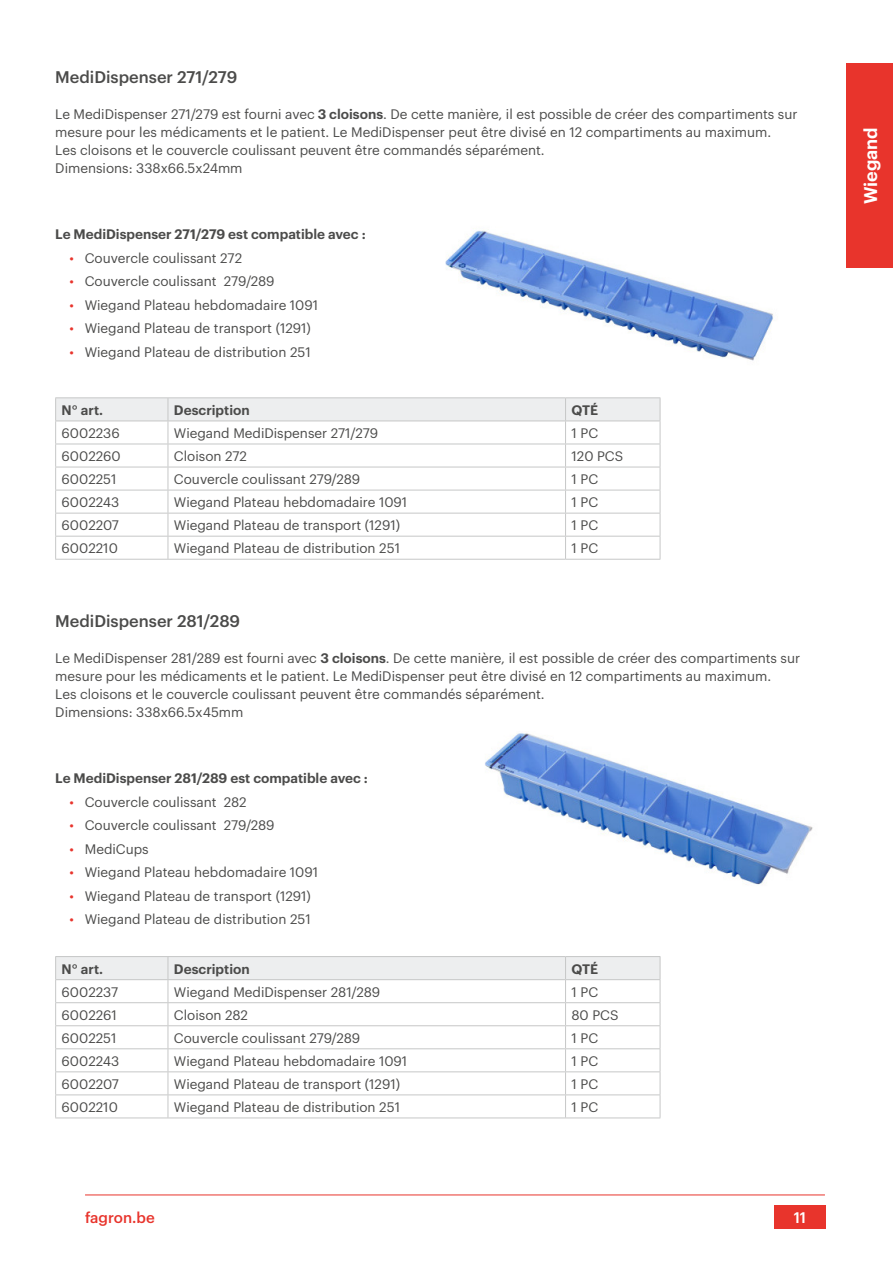
<style>
.page{position:relative;width:893px;height:1263px;background:#fff}
.page>*{position:absolute;margin:0;border:0;box-sizing:border-box;transform-origin:0 0}
.t1{font:600 18px "Graphik";color:#fff}
.t2{font:500 16.5px "Graphik";color:#4b4b4a}
.t3{font:500 15px "Graphik";color:#e8342c}
.t4{font:500 15px "Graphik";color:#fff}
.t5{font:13.5px/18px "Graphik";color:#4b4b4a}
.t6{font:600 13.5px "Graphik";color:#4b4b4a}
.s1{font-weight:600}
.s2{color:#e8342c}
</style>
<div class="page">
<hr style="left:85px;top:1194px;width:740px;height:1px;background:#e8342c">
<div style="left:774px;top:1205px;width:51px;height:24px;background:#e8342c"></div>
<div style="left:846px;top:64px;width:47px;height:204px;background:#e8342c"></div>
<hr style="left:55px;top:397px;width:113px;height:1px;background:#c6c7c7">
<hr style="left:168px;top:397px;width:398px;height:1px;background:#c6c7c7">
<hr style="left:566px;top:397px;width:94px;height:1px;background:#c6c7c7">
<svg style="left:55px;top:398px;width:606px;height:161px"></svg>
<hr style="left:55px;top:559px;width:113px;height:1px;background:#c6c7c7">
<hr style="left:168px;top:559px;width:398px;height:1px;background:#c6c7c7">
<hr style="left:566px;top:559px;width:94px;height:1px;background:#c6c7c7">
<svg style="left:55px;top:956px;width:606px;height:161px"></svg>
<hr style="left:55px;top:1117px;width:113px;height:1px;background:#c6c7c7">
<hr style="left:168px;top:1117px;width:398px;height:1px;background:#c6c7c7">
<hr style="left:566px;top:1117px;width:94px;height:1px;background:#c6c7c7">
<img style="left:445px;top:230px;width:329px;height:131px">
<img style="left:485px;top:733px;width:328px;height:152px">
<p class="t2" style="left:55px;top:65px;width:184px">MediDispenser 271/279</p>
<p class="t5" style="left:55px;top:104px;width:744px">Le MediDispenser 271/279 est fourni avec <span class="s1">3 cloisons</span>. De cette manière, il est possible de créer des compartiments sur mesure pour les médicaments et le patient. Le MediDispenser peut être divisé en 12 compartiments au maximum.<br>Les cloisons et le couvercle coulissant peuvent être commandés séparément.<br>Dimensions: 338x66.5x24mm</p>
<p class="t6" style="left:55px;top:224px;width:312px">Le MediDispenser 271/279 est compatible avec :</p>
<p class="t5" style="left:70px;top:248px;width:174px"><span class="s2">•</span> Couvercle coulissant 272</p>
<p class="t5" style="left:70px;top:271px;width:207px"><span class="s2">•</span> Couvercle coulissant 279/289</p>
<p class="t5" style="left:70px;top:295px;width:250px"><span class="s2">•</span> Wiegand Plateau hebdomadaire 1091</p>
<p class="t5" style="left:70px;top:318px;width:243px"><span class="s2">•</span> Wiegand Plateau de transport (1291)</p>
<p class="t5" style="left:70px;top:342px;width:243px"><span class="s2">•</span> Wiegand Plateau de distribution 251</p>
<p class="t6" style="left:62px;top:400px;width:43px">N° art.</p>
<p class="t6" style="left:174px;top:400px;width:77px">Description</p>
<p class="t6" style="left:572px;top:400px;width:28px">QTÉ</p>
<p class="t5" style="left:62px;top:423px;width:60px">6002236</p>
<p class="t5" style="left:174px;top:423px;width:206px">Wiegand MediDispenser 271/279</p>
<p class="t5" style="left:572px;top:423px;width:28px">1 PC</p>
<p class="t5" style="left:62px;top:446px;width:60px">6002260</p>
<p class="t5" style="left:174px;top:446px;width:75px">Cloison 272</p>
<p class="t5" style="left:572px;top:446px;width:53px">120 PCS</p>
<p class="t5" style="left:62px;top:469px;width:56px">6002251</p>
<p class="t5" style="left:174px;top:469px;width:188px">Couvercle coulissant 279/289</p>
<p class="t5" style="left:572px;top:469px;width:28px">1 PC</p>
<p class="t5" style="left:62px;top:492px;width:59px">6002243</p>
<p class="t5" style="left:174px;top:492px;width:235px">Wiegand Plateau hebdomadaire 1091</p>
<p class="t5" style="left:572px;top:492px;width:28px">1 PC</p>
<p class="t5" style="left:62px;top:515px;width:59px">6002207</p>
<p class="t5" style="left:174px;top:515px;width:228px">Wiegand Plateau de transport (1291)</p>
<p class="t5" style="left:572px;top:515px;width:28px">1 PC</p>
<p class="t5" style="left:62px;top:538px;width:58px">6002210</p>
<p class="t5" style="left:174px;top:538px;width:228px">Wiegand Plateau de distribution 251</p>
<p class="t5" style="left:572px;top:538px;width:28px">1 PC</p>
<p class="t2" style="left:55px;top:609px;width:186px">MediDispenser 281/289</p>
<p class="t5" style="left:55px;top:648px;width:746px">Le MediDispenser 281/289 est fourni avec <span class="s1">3 cloisons</span>. De cette manière, il est possible de créer des compartiments sur mesure pour les médicaments et le patient. Le MediDispenser peut être divisé en 12 compartiments au maximum.<br>Les cloisons et le couvercle coulissant peuvent être commandés séparément.<br>Dimensions: 338x66.5x45mm</p>
<p class="t6" style="left:55px;top:768px;width:314px">Le MediDispenser 281/289 est compatible avec :</p>
<p class="t5" style="left:70px;top:792px;width:179px"><span class="s2">•</span> Couvercle coulissant 282</p>
<p class="t5" style="left:70px;top:815px;width:207px"><span class="s2">•</span> Couvercle coulissant 279/289</p>
<p class="t5" style="left:70px;top:839px;width:81px"><span class="s2">•</span> MediCups</p>
<p class="t5" style="left:70px;top:862px;width:250px"><span class="s2">•</span> Wiegand Plateau hebdomadaire 1091</p>
<p class="t5" style="left:70px;top:886px;width:243px"><span class="s2">•</span> Wiegand Plateau de transport (1291)</p>
<p class="t5" style="left:70px;top:909px;width:243px"><span class="s2">•</span> Wiegand Plateau de distribution 251</p>
<p class="t6" style="left:62px;top:958px;width:43px">N° art.</p>
<p class="t6" style="left:174px;top:958px;width:77px">Description</p>
<p class="t6" style="left:572px;top:958px;width:28px">QTÉ</p>
<p class="t5" style="left:62px;top:982px;width:58px">6002237</p>
<p class="t5" style="left:174px;top:982px;width:208px">Wiegand MediDispenser 281/289</p>
<p class="t5" style="left:572px;top:982px;width:28px">1 PC</p>
<p class="t5" style="left:62px;top:1005px;width:57px">6002261</p>
<p class="t5" style="left:174px;top:1005px;width:76px">Cloison 282</p>
<p class="t5" style="left:572px;top:1005px;width:48px">80 PCS</p>
<p class="t5" style="left:62px;top:1028px;width:56px">6002251</p>
<p class="t5" style="left:174px;top:1028px;width:188px">Couvercle coulissant 279/289</p>
<p class="t5" style="left:572px;top:1028px;width:28px">1 PC</p>
<p class="t5" style="left:62px;top:1051px;width:59px">6002243</p>
<p class="t5" style="left:174px;top:1051px;width:235px">Wiegand Plateau hebdomadaire 1091</p>
<p class="t5" style="left:572px;top:1051px;width:28px">1 PC</p>
<p class="t5" style="left:62px;top:1074px;width:59px">6002207</p>
<p class="t5" style="left:174px;top:1074px;width:228px">Wiegand Plateau de transport (1291)</p>
<p class="t5" style="left:572px;top:1074px;width:28px">1 PC</p>
<p class="t5" style="left:62px;top:1097px;width:58px">6002210</p>
<p class="t5" style="left:174px;top:1097px;width:228px">Wiegand Plateau de distribution 251</p>
<p class="t5" style="left:572px;top:1097px;width:28px">1 PC</p>
<p class="t3" style="left:85px;top:1206px;width:71px">fagron.be</p>
<p class="t4" style="left:794px;top:1206px;width:14px">11</p>
<h1 class="t1" style="left:857px;top:204px;width:79px;rotate:-90deg">Wiegand</h1>
</div>
